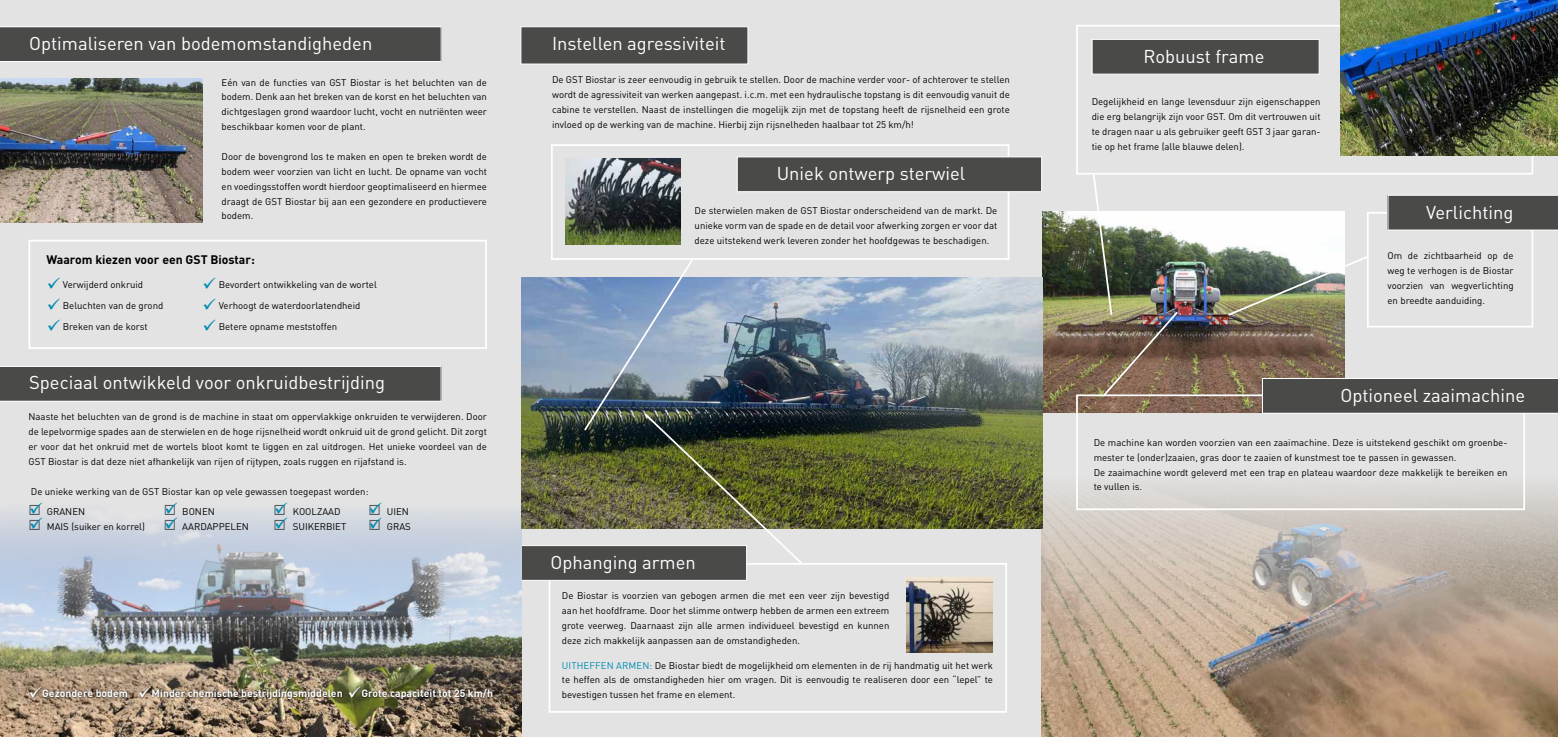
<style>
.page{position:relative;width:1558px;height:737px;background:#e3e3e3}
.page>*{position:absolute;margin:0;border:0;box-sizing:border-box;transform-origin:0 0}
.t1{font:18.38px "DIN Pro";color:#fff}
.t2{font:700 12.25px "DIN Pro";color:#000}
.t3{font:700 10.5px "DIN Pro";color:#fff}
.t4{font:9.62px/14.9px "DIN Pro";color:#000;text-align:justify}
.s1{color:#008bb2}
.s2{color:#575e62}
</style>
<div class="page">
<img style="left:1042px;top:476px;width:516px;height:261px">
<img style="left:1042px;top:212px;width:302px;height:201px">
<div style="left:549px;top:563px;width:458px;height:149px;border:2px solid #fff"></div>
<div style="left:521px;top:545px;width:226px;height:36px;background:#4a4a49;border:1px solid #fff"></div>
<img style="left:521px;top:278px;width:521px;height:250px">
<img style="left:565px;top:158px;width:116px;height:87px">
<img style="left:0;top:514px;width:521px;height:223px">
<div style="left:28px;top:240px;width:459px;height:109px;border:2px solid #fff"></div>
<div style="left:551px;top:144px;width:458px;height:116px;border:2px solid #fff"></div>
<div style="left:1076px;top:25px;width:457px;height:150px;border:2px solid #fff"></div>
<div style="left:1367px;top:212px;width:166px;height:115px;border:2px solid #fff"></div>
<div style="left:1076px;top:394px;width:449px;height:116px;border:2px solid #fff"></div>
<svg style="left:0;top:26px;width:441px;height:36px;background:#555554"></svg>
<div style="left:520px;top:26px;width:228px;height:38px;background:#4a4a49;border:1px solid #fff"></div>
<div style="left:737px;top:156px;width:305px;height:36px;background:#4a4a49;border:1px solid #fff"></div>
<div style="left:0;top:366px;width:441px;height:35px;background:#4a4a49"></div>
<div style="left:1091px;top:39px;width:228px;height:36px;background:#4a4a49;border:1px solid #fff"></div>
<div style="left:1387px;top:195px;width:171px;height:35px;background:#4a4a49"></div>
<div style="left:1262px;top:378px;width:296px;height:35px;background:#4a4a49"></div>
<img style="left:0;top:78px;width:203px;height:145px">
<img style="left:1091px;top:173px;width:88px;height:225px">
<img style="left:582px;top:257px;width:223px;height:309px">
<img style="left:907px;top:577px;width:86px;height:75px">
<img style="left:1340px;top:0;width:218px;height:155px">
<img style="left:1226px;top:254px;width:144px;height:63px">
<div style="left:28px;top:685px;width:466px;height:15px;background:#000;opacity:.75"></div>
<svg style="left:30px;top:514px;width:25px;height:17px"></svg>
<svg style="left:165px;top:514px;width:25px;height:17px"></svg>
<svg style="left:275px;top:514px;width:25px;height:17px"></svg>
<svg style="left:370px;top:514px;width:25px;height:17px"></svg>
<h1 class="t1" style="left:29px;top:31px;width:345px">Optimaliseren van bodemomstandigheden</h1>
<h1 class="t1" style="left:552px;top:31px;width:175px">Instellen agressiviteit</h1>
<p class="t4" style="left:222px;top:74px;width:267px">Eén van de functies van GST Biostar is het beluchten van de bodem. Denk aan het breken van de korst en het beluchten van dichtgeslagen grond waardoor lucht, vocht en nutriënten weer beschikbaar komen voor de plant.</p>
<p class="t4" style="left:222px;top:149px;width:267px">Door de bovengrond los te maken en open te breken wordt de bodem weer voorzien van licht en lucht. De opname van vocht en voedingsstoffen wordt hierdoor geoptimaliseerd en hiermee draagt de GST Biostar bij aan een gezondere en productievere bodem.</p>
<p class="t2" style="left:46px;top:251px;width:210px">Waarom kiezen voor een GST Biostar:</p>
<p class="t4" style="left:47px;top:277px;width:98px"><span class="s1">✓</span> Verwijderd onkruid</p>
<p class="t4" style="left:47px;top:298px;width:118px"><span class="s1">✓</span> Beluchten van de grond</p>
<p class="t4" style="left:47px;top:319px;width:102px"><span class="s1">✓</span> Breken van de korst</p>
<p class="t4" style="left:203px;top:277px;width:176px"><span class="s1">✓</span> Bevordert ontwikkeling van de wortel</p>
<p class="t4" style="left:203px;top:298px;width:159px"><span class="s1">✓</span> Verhoogt de waterdoorlatendheid</p>
<p class="t4" style="left:203px;top:319px;width:136px"><span class="s1">✓</span> Betere opname meststoffen</p>
<h1 class="t1" style="left:29px;top:370px;width:358px">Speciaal ontwikkeld voor onkruidbestrijding</h1>
<p class="t4" style="left:28px;top:409px;width:460px">Naaste het beluchten van de grond is de machine in staat om oppervlakkige onkruiden te verwijderen. Door de lepelvormige spades aan de sterwielen en de hoge rijsnelheid wordt onkruid uit de grond gelicht. Dit zorgt er voor dat het onkruid met de wortels bloot komt te liggen en zal uitdrogen. Het unieke voordeel van de GST Biostar is dat deze niet afhankelijk van rijen of rijtypen, zoals ruggen en rijafstand is.</p>
<p class="t4" style="left:31px;top:483px;width:339px">De unieke werking van de GST Biostar kan op vele gewassen toegepast worden:</p>
<p class="t4" style="left:28px;top:504px;width:58px"><span class="s2">◻</span> GRANEN</p>
<p class="t4" style="left:28px;top:518px;width:118px"><span class="s2">◻</span> MAIS (suiker en korrel)</p>
<p class="t4" style="left:164px;top:504px;width:52px"><span class="s2">◻</span> BONEN</p>
<p class="t4" style="left:164px;top:518px;width:86px"><span class="s2">◻</span> AARDAPPELEN</p>
<p class="t4" style="left:274px;top:504px;width:69px"><span class="s2">◻</span> KOOLZAAD</p>
<p class="t4" style="left:274px;top:518px;width:74px"><span class="s2">◻</span> SUIKERBIET</p>
<p class="t4" style="left:368px;top:504px;width:42px"><span class="s2">◻</span> UIEN</p>
<p class="t4" style="left:368px;top:518px;width:44px"><span class="s2">◻</span> GRAS</p>
<p class="t3" style="left:28px;top:686px;width:466px">✓Gezondere bodem ✓Minder chemische bestrijdingsmiddelen ✓Grote capaciteit tot 25 km/h</p>
<p class="t4" style="left:552px;top:72px;width:459px">De GST Biostar is zeer eenvoudig in gebruik te stellen. Door de machine verder voor- of achterover te stellen wordt de agressiviteit van werken aangepast. i.c.m. met een hydraulische topstang is dit eenvoudig vanuit de cabine te verstellen. Naast de instellingen die mogelijk zijn met de topstang heeft de rijsnelheid een grote invloed op de werking van de machine. Hierbij zijn rijsnelheden haalbaar tot 25 km/h!</p>
<h1 class="t1" style="left:777px;top:161px;width:190px">Uniek ontwerp sterwiel</h1>
<p class="t4" style="left:694px;top:202px;width:304px">De sterwielen maken de GST Biostar onderscheidend van de markt. De unieke vorm van de spade en de detail voor afwerking zorgen er voor dat deze uitstekend werk leveren zonder het hoofdgewas te beschadigen.</p>
<h1 class="t1" style="left:550px;top:549px;width:147px">Ophanging armen</h1>
<p class="t4" style="left:562px;top:588px;width:329px">De Biostar is voorzien van gebogen armen die met een veer zijn bevestigd aan het hoofdframe. Door het slimme ontwerp hebben de armen een extreem grote veerweg. Daarnaast zijn alle armen individueel bevestigd en kunnen deze zich makkelijk aanpassen aan de omstandigheden.</p>
<p class="t4" style="left:562px;top:657px;width:432px"><span class="s1">UITHEFFEN ARMEN:</span> De Biostar biedt de mogelijkheid om elementen in de rij handmatig uit het werk te heffen als de omstandigheden hier om vragen. Dit is eenvoudig te realiseren door een “lepel” te bevestigen tussen het frame en element.</p>
<h1 class="t1" style="left:1143px;top:43px;width:122px">Robuust frame</h1>
<p class="t4" style="left:1091px;top:94px;width:230px">Degelijkheid en lange levensduur zijn eigenschappen die erg belangrijk zijn voor GST. Om dit vertrouwen uit te dragen naar u als gebruiker geeft GST 3 jaar garan&shy;tie op het frame (alle blauwe delen).</p>
<h1 class="t1" style="left:1426px;top:199px;width:89px">Verlichting</h1>
<p class="t4" style="left:1387px;top:248px;width:128px">Om de zichtbaarheid op de weg te verhogen is de Biostar voorzien van wegverlichting en breedte aanduiding.</p>
<h1 class="t1" style="left:1340px;top:382px;width:186px">Optioneel zaaimachine</h1>
<p class="t4" style="left:1093px;top:434px;width:415px;text-align:left">De machine kan worden voorzien van een zaaimachine. Deze is uitstekend geschikt om groenbe&shy;mester te (onder)zaaien, gras door te zaaien of kunstmest toe te passen in gewassen.<br>De zaaimachine wordt geleverd met een trap en plateau waardoor deze makkelijk te bereiken en te vullen is.</p>
</div>
